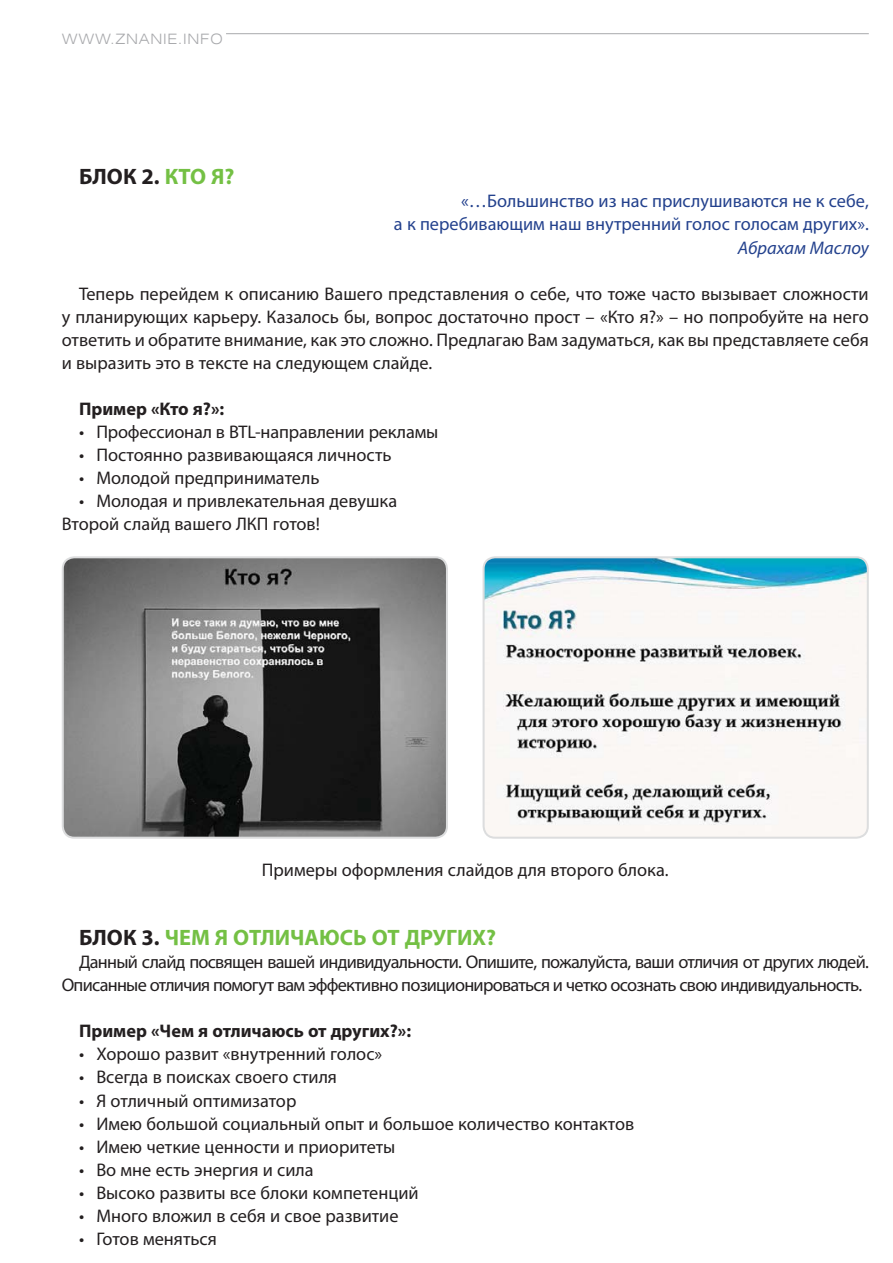
<style>
.page{position:relative;width:893px;height:1263px;background:#fff}
.page>*{position:absolute;margin:0;border:0;box-sizing:border-box;transform-origin:0 0}
.t1{font:700 22.35px "Myriad Pro";color:#74c044}
.t2{font:700 22.35px "Myriad Pro";color:#231f20}
.t3{font:18.3px/23.1px "Myriad Pro";color:#231f20;text-align:justify}
.t4{font:18.3px/23.1px "Myriad Pro";letter-spacing:-.04em;color:#231f20}
.t5{font:18.3px/23.1px "Myriad Pro";color:#23418d;text-align:right}
.t6{font:700 18.3px "Myriad Pro";color:#231f20}
.t7{font:italic 18.3px "Myriad Pro";color:#23418d}
.t8{font:300 14.25px "Helios Ext";letter-spacing:.05em;color:#a8a9ac}
.s1{color:#74c044}
.s2{color:#231f20}
</style>
<div class="page">
<hr style="left:226px;top:33px;width:643px;height:1px;background:#a8a9ac">
<img style="left:484px;top:557px;width:384px;height:281px;border-radius:12px">
<div style="left:482px;top:556px;width:387px;height:283px;border:2px solid #dcddde;border-radius:12px"></div>
<img style="left:63px;top:557px;width:384px;height:281px;border-radius:12px">
<div style="left:62px;top:556px;width:386px;height:283px;border:2px solid #dcddde;border-radius:12px"></div>
<p class="t8" style="left:62px;top:33px;width:162px">WWW.ZNANIE.INFO</p>
<p class="t2" style="left:79px;top:164px;width:157px">БЛОК 2. <span class="s1">КТО Я?</span></p>
<p class="t5" style="left:394px;top:190px;width:476px">«…Большинство из нас прислушиваются не к себе,<br>а к перебивающим наш внутренний голос голосам других».</p>
<p class="t7" style="left:738px;top:237px;width:132px">Абрахам Маслоу</p>
<p class="t3" style="left:62px;top:282px;width:808px;text-indent:17px">Теперь перейдем к описанию Вашего представления о себе, что тоже часто вызывает сложности у планирующих карьеру. Казалось бы, вопрос достаточно прост – «Кто я?» – но попробуйте на него ответить и обратите внимание, как это сложно. Предлагаю Вам задуматься, как вы представляете себя и выразить это в тексте на следующем слайде.</p>
<p class="t6" style="left:79px;top:398px;width:147px">Пример «Кто я?»:</p>
<p class="t3" style="left:79px;top:420px;width:361px">• Профессионал в BTL-направлении рекламы</p>
<p class="t3" style="left:79px;top:443px;width:314px">• Постоянно развивающаяся личность</p>
<p class="t3" style="left:79px;top:466px;width:242px">• Молодой предприниматель</p>
<p class="t3" style="left:62px;top:489px;width:337px;text-indent:17px">• Молодая и привлекательная девушка<br>Второй слайд вашего ЛКП готов!</p>
<p class="t3" style="left:262px;top:858px;width:408px">Примеры оформления слайдов для второго блока.</p>
<p class="t1" style="left:79px;top:924px;width:419px"><span class="s2">БЛОК 3.</span> ЧЕМ Я ОТЛИЧАЮСЬ ОТ ДРУГИХ?</p>
<p class="t4" style="left:62px;top:950px;width:808px;text-indent:17px">Данный слайд посвящен вашей индивидуальности. Опишите, пожалуйста, ваши отличия от других людей.<br>Описанные отличия помогут вам эффективно позиционироваться и четко осознать свою индивидуальность.</p>
<p class="t6" style="left:79px;top:1020px;width:334px">Пример «Чем я отличаюсь от других?»:</p>
<p class="t3" style="left:79px;top:1043px;width:305px">• Хорошо развит «внутренний голос»</p>
<p class="t3" style="left:79px;top:1066px;width:259px">• Всегда в поисках своего стиля</p>
<p class="t3" style="left:79px;top:1089px;width:219px">• Я отличный оптимизатор</p>
<p class="t3" style="left:79px;top:1112px;width:557px">• Имею большой социальный опыт и большое количество контактов</p>
<p class="t3" style="left:79px;top:1135px;width:318px">• Имею четкие ценности и приоритеты</p>
<p class="t3" style="left:79px;top:1158px;width:236px">• Во мне есть энергия и сила</p>
<p class="t3" style="left:79px;top:1181px;width:341px">• Высоко развиты все блоки компетенций</p>
<p class="t3" style="left:79px;top:1204px;width:321px">• Много вложил в себя и свое развитие</p>
<p class="t3" style="left:79px;top:1227px;width:139px">• Готов меняться</p>
</div>
